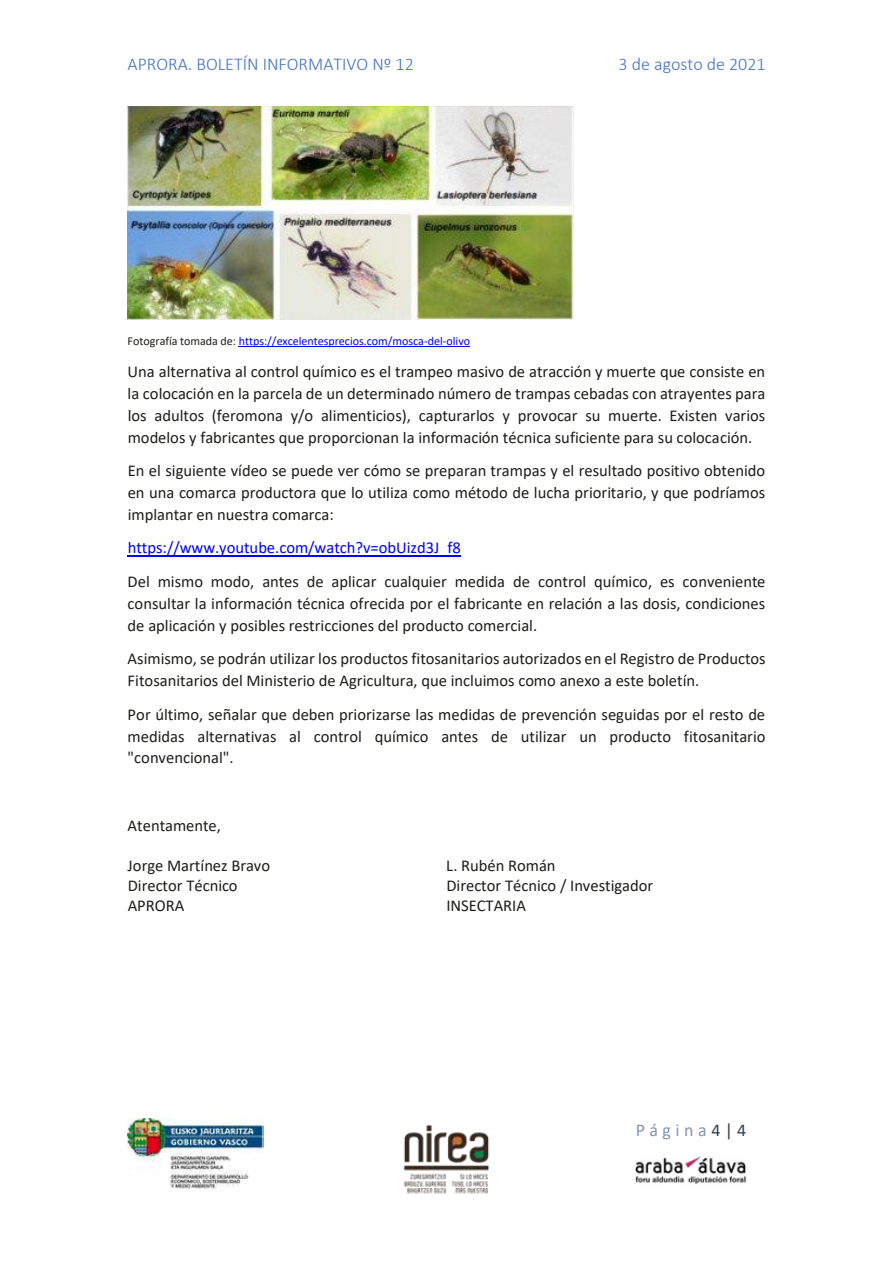
<style>
.page{position:relative;width:893px;height:1263px;background:#fff}
.page>*{position:absolute;margin:0;border:0;box-sizing:border-box;transform-origin:0 0}
.t1{font:300 18px "Calibri";color:#4472c4}
.t2{font:18px "Calibri";letter-spacing:.25em;color:#8496b0}
.t3{font:16.5px/21.8px "Calibri";color:#1d1d1b;text-align:justify}
.t4{font:16.5px "Calibri";color:#00f}
.t5{font:12px "Calibri";letter-spacing:-.005em;color:#00f}
.s1{color:#1d1d1b}
.s2{color:#323e4f}
</style>
<div class="page">
<img style="left:403px;top:1124px;width:87px;height:70px">
<img style="left:635px;top:1156px;width:112px;height:28px">
<img style="left:128px;top:1119px;width:136px;height:71px">
<hr style="left:239px;top:347px;width:231px;height:1px;background:#00f">
<hr style="left:128px;top:555px;width:333px;height:1px;background:#00f">
<img style="left:128px;top:106px;width:445px;height:213px">
<p class="t1" style="left:128px;top:53px;width:288px">APRORA. BOLETÍN INFORMATIVO Nº 12</p>
<p class="t1" style="left:619px;top:53px;width:148px">3 de agosto de 2021</p>
<p class="t5" style="left:128px;top:333px;width:344px"><span class="s1">Fotografía tomada de:</span> https://excelentesprecios.com/mosca-del-olivo</p>
<p class="t3" style="left:128px;top:360px;width:639px">Una alternativa al control químico es el trampeo masivo de atracción y muerte que consiste en la colocación en la parcela de un determinado número de trampas cebadas con atrayentes para los adultos (feromona y/o alimenticios), capturarlos y provocar su muerte. Existen varios modelos y fabricantes que proporcionan la información técnica suficiente para su colocación.</p>
<p class="t3" style="left:128px;top:459px;width:639px">En el siguiente vídeo se puede ver cómo se preparan trampas y el resultado positivo obtenido en una comarca productora que lo utiliza como método de lucha prioritario, y que podríamos implantar en nuestra comarca:</p>
<p class="t4" style="left:128px;top:536px;width:335px">https://www.youtube.com/watch?v=obUizd3J_f8</p>
<p class="t3" style="left:128px;top:570px;width:639px">Del mismo modo, antes de aplicar cualquier medida de control químico, es conveniente consultar la información técnica ofrecida por el fabricante en relación a las dosis, condiciones de aplicación y posibles restricciones del producto comercial.</p>
<p class="t3" style="left:128px;top:648px;width:639px">Asimismo, se podrán utilizar los productos fitosanitarios autorizados en el Registro de Productos<br>Fitosanitarios del Ministerio de Agricultura, que incluimos como anexo a este boletín.</p>
<p class="t3" style="left:128px;top:703px;width:639px">Por último, señalar que deben priorizarse las medidas de prevención seguidas por el resto de medidas alternativas al control químico antes de utilizar un producto fitosanitario "convencional".</p>
<p class="t3" style="left:128px;top:814px;width:95px">Atentamente,</p>
<p class="t3" style="left:128px;top:854px;width:144px">Jorge Martínez Bravo</p>
<p class="t3" style="left:446px;top:854px;width:111px">L. Rubén Román</p>
<p class="t3" style="left:128px;top:874px;width:112px">Director Técnico</p>
<p class="t3" style="left:446px;top:874px;width:208px">Director Técnico / Investigador</p>
<p class="t3" style="left:128px;top:894px;width:58px">APRORA</p>
<p class="t3" style="left:446px;top:894px;width:81px">INSECTARIA</p>
<p class="t2" style="left:636px;top:1117px;width:112px">Página<span class="s2">4| 4</span></p>
</div>
